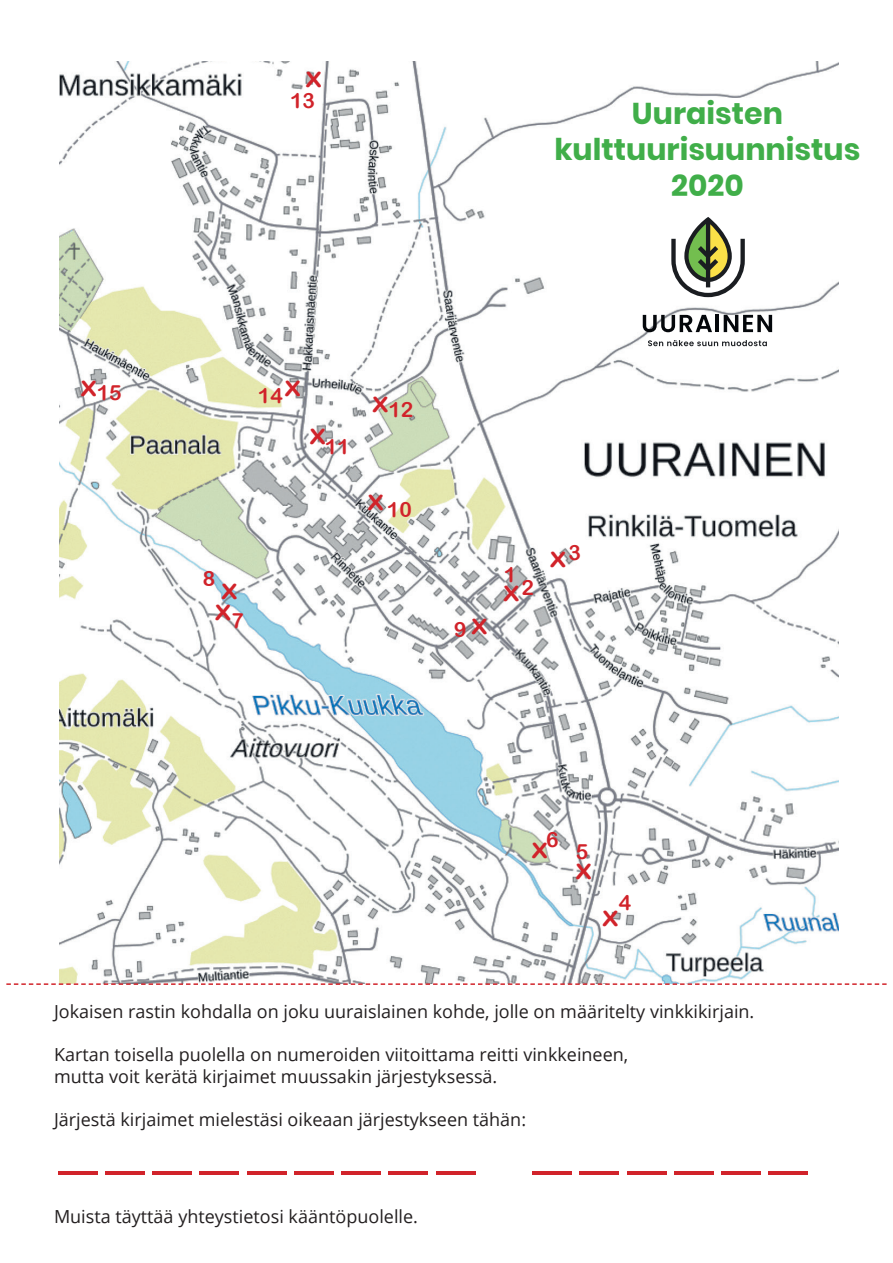
<style>
.page{position:relative;width:893px;height:1263px;background:#fff}
.page>*{position:absolute;margin:0;border:0;box-sizing:border-box;transform-origin:0 0}
.t1{font:700 30px/36px "Poppins";color:#40ae49;text-align:center}
.t2{font:700 27px "Open Sans";color:#d1232a;scale:3.5 1}
.t3{font:21px "Arial Rounded MT Bold";color:#d1232a}
.t4{font:21px "Arial Rounded MT Bold";color:#d1232a;scale:1.25 1}
.t5{font:18px/21.6px "Open Sans";color:#231f20}
</style>
<div class="page">
<img style="left:60px;top:62px;width:779px;height:921px">
<svg style="left:671px;top:217px;width:74px;height:80px"></svg>
<svg style="left:643px;top:315px;width:69px;height:17px"></svg>
<hr style="left:716px;top:315px;width:3px;height:17px;background:#04070b">
<svg style="left:724px;top:315px;width:48px;height:17px"></svg>
<svg style="left:648px;top:340px;width:119px;height:6px"></svg>
<svg style="left:6px;top:983px;width:881px;height:2px"></svg>
<p class="t4" style="left:306px;top:67px;width:14px">X</p>
<p class="t3" style="left:290px;top:88px;width:26px">13</p>
<h1 class="t1" style="left:554px;top:96px;width:307px">Uuraisten kulttuurisuunnistus<br>2020</h1>
<p class="t4" style="left:81px;top:376px;width:14px">X</p>
<p class="t4" style="left:285px;top:376px;width:14px">X</p>
<p class="t3" style="left:97px;top:380px;width:26px">15</p>
<p class="t3" style="left:258px;top:383px;width:26px">14</p>
<p class="t4" style="left:310px;top:424px;width:14px">X</p>
<p class="t3" style="left:325px;top:434px;width:26px">11</p>
<p class="t3" style="left:203px;top:566px;width:14px">8</p>
<p class="t4" style="left:222px;top:579px;width:14px">X</p>
<p class="t4" style="left:215px;top:600px;width:14px">X</p>
<p class="t3" style="left:231px;top:608px;width:14px">7</p>
<p class="t4" style="left:372px;top:393px;width:14px">X</p>
<p class="t3" style="left:388px;top:397px;width:26px">12</p>
<p class="t4" style="left:368px;top:490px;width:14px">X</p>
<p class="t3" style="left:387px;top:497px;width:26px">10</p>
<p class="t4" style="left:472px;top:614px;width:14px">X</p>
<p class="t3" style="left:454px;top:617px;width:14px">9</p>
<p class="t3" style="left:504px;top:562px;width:14px">1</p>
<p class="t3" style="left:521px;top:575px;width:14px">2</p>
<p class="t4" style="left:503px;top:581px;width:14px">X</p>
<p class="t3" style="left:568px;top:540px;width:14px">3</p>
<p class="t4" style="left:550px;top:547px;width:14px">X</p>
<p class="t3" style="left:546px;top:827px;width:14px">6</p>
<p class="t4" style="left:532px;top:838px;width:14px">X</p>
<p class="t3" style="left:576px;top:839px;width:14px">5</p>
<p class="t4" style="left:576px;top:859px;width:14px">X</p>
<p class="t3" style="left:619px;top:890px;width:14px">4</p>
<p class="t4" style="left:603px;top:906px;width:14px">X</p>
<p class="t5" style="left:54px;top:1000px;width:702px">Jokaisen rastin kohdalla on joku uuraislainen kohde, jolle on määritelty vinkkikirjain.</p>
<p class="t5" style="left:54px;top:1043px;width:576px">Kartan toisella puolella on numeroiden viitoittama reitti vinkkeineen, mutta voit kerätä kirjaimet muussakin järjestyksessä.</p>
<p class="t5" style="left:54px;top:1108px;width:474px">Järjestä kirjaimet mielestäsi oikeaan järjestykseen tähän:</p>
<h2 class="t2" style="left:54px;top:1151px;width:123px">–––––––––</h2>
<h2 class="t2" style="left:528px;top:1151px;width:82px">––––––</h2>
<p class="t5" style="left:54px;top:1205px;width:365px">Muista täyttää yhteystietosi kääntöpuolelle.</p>
</div>
